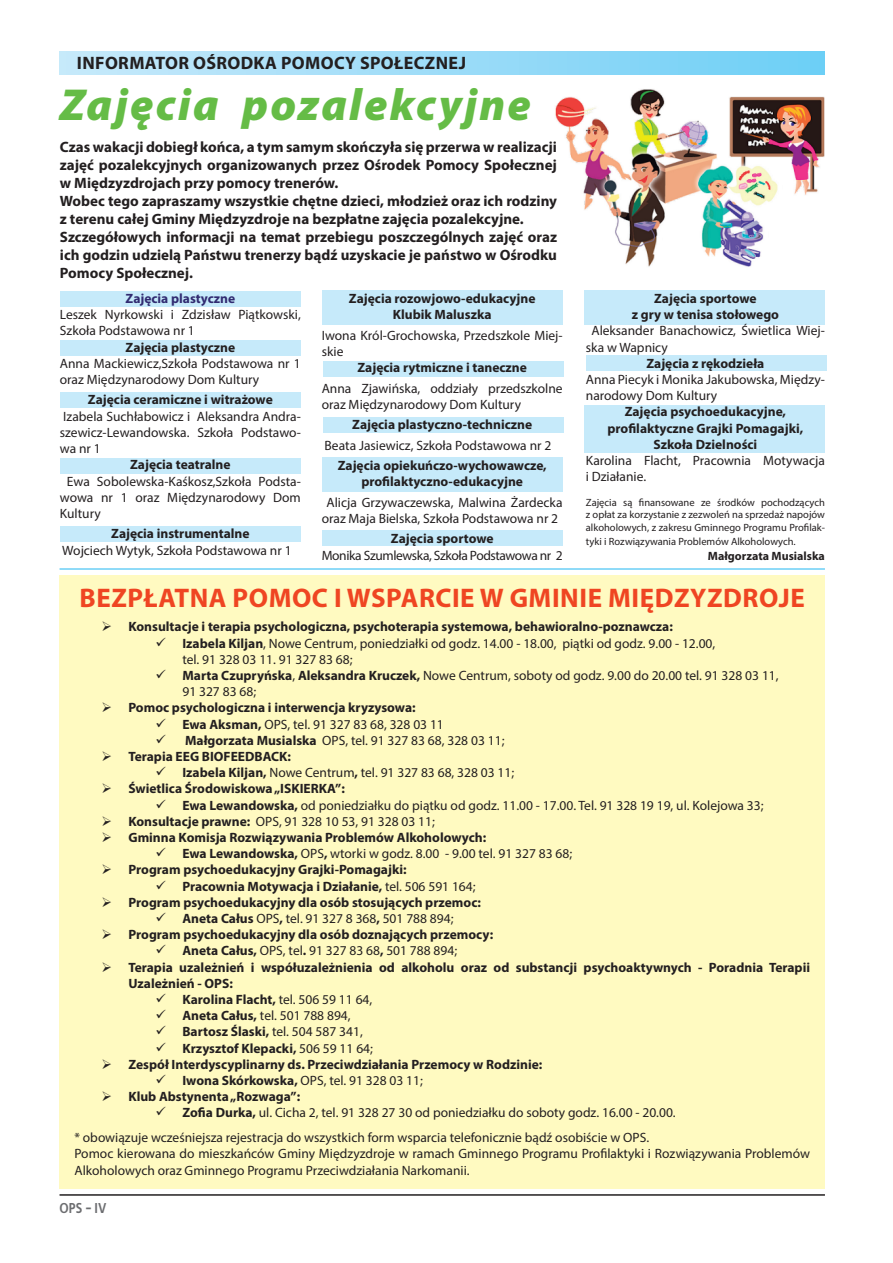
<style>
.page{position:relative;width:893px;height:1263px;background:#fff}
.page>*{position:absolute;margin:0;border:0;box-sizing:border-box;transform-origin:0 0}
.t1{font:italic 900 45px "Myriad Pro";letter-spacing:.05em;color:#65bc46}
.t2{font:700 27px "Myriad Pro";letter-spacing:.02em;color:#ef4522}
.t3{font:700 18px "Myriad Pro";letter-spacing:.02em;color:#231f20}
.t4{font:700 15px/18px "Myriad Pro";color:#231f20}
.t5{font:700 14.25px "EFN Bureau";color:#6c6d70}
.t6{font:13.5px/16.2px "Myriad Pro";color:#231f20}
.t7{font:700 13.5px/16.2px "Myriad Pro";color:#231f20;text-align:center}
.t8{font:13.5px "Myriad Pro";letter-spacing:-.03em;color:#231f20}
.t9{font:700 13.5px "Myriad Pro";color:#312b71}
.t10{font:700 12px "Myriad Pro";color:#231f20}
.t11{font:10.5px/12.6px "Myriad Pro";color:#231f20;text-align:justify}
.s1{font-weight:700}
.s2{font-weight:400}
</style>
<div class="page">
<hr style="left:60px;top:1194px;width:765px;height:2px;background:#231f20">
<div style="left:321px;top:458px;width:241px;height:34px;background:#c6eafa"></div>
<div style="left:584px;top:405px;width:241px;height:47px;background:#c6eafa"></div>
<div style="left:584px;top:290px;width:241px;height:34px;background:#c6eafa"></div>
<div style="left:586px;top:355px;width:241px;height:16px;background:#c6eafa"></div>
<div style="left:321px;top:290px;width:241px;height:34px;background:#c6eafa"></div>
<div style="left:323px;top:361px;width:241px;height:16px;background:#c6eafa"></div>
<div style="left:323px;top:417px;width:241px;height:16px;background:#c6eafa"></div>
<div style="left:322px;top:530px;width:241px;height:16px;background:#c6eafa"></div>
<div style="left:60px;top:526px;width:241px;height:16px;background:#c6eafa"></div>
<div style="left:60px;top:458px;width:240px;height:16px;background:#c6eafa"></div>
<div style="left:60px;top:392px;width:241px;height:16px;background:#c6eafa"></div>
<div style="left:60px;top:340px;width:240px;height:15px;background:#c6eafa"></div>
<div style="left:60px;top:291px;width:241px;height:16px;background:#c6eafa"></div>
<div style="left:60px;top:51px;width:765px;height:23px;background:linear-gradient(to right,#c8e9fa,#6ecff6)"></div>
<img style="left:555px;top:89px;width:270px;height:178px">
<hr style="left:60px;top:568px;width:765px;height:2px;background:#6bcff6">
<div style="left:59px;top:575px;width:766px;height:613px;background:#fffac1"></div>
<h3 class="t3" style="left:77px;top:52px;width:391px">INFORMATOR OŚRODKA POMOCY SPOŁECZNEJ</h3>
<h1 class="t1" style="left:60px;top:80px;width:473px">Zajęcia pozalekcyjne</h1>
<p class="t4" style="left:60px;top:137px;width:499px">Czas wakacji dobiegł końca, a tym samym skończyła się przerwa w realizacji zajęć pozalekcyjnych organizowanych przez Ośrodek Pomocy Społecznej w Międzyzdrojach przy pomocy trenerów.<br>Wobec tego zapraszamy wszystkie chętne dzieci, młodzież oraz ich rodziny z terenu całej Gminy Międzyzdroje na bezpłatne zajęcia pozalekcyjne.<br>Szczegółowych informacji na temat przebiegu poszczególnych zajęć oraz ich godzin udzielą Państwu trenerzy bądź uzyskacie je państwo w Ośrodku Pomocy Społecznej.</p>
<p class="t9" style="left:125px;top:290px;width:111px">Zajęcia plastyczne</p>
<p class="t6" style="left:60px;top:306px;width:242px">Leszek Nyrkowski i Zdzisław Piątkowski,<br>Szkoła Podstawowa nr 1</p>
<p class="t7" style="left:125px;top:339px;width:111px">Zajęcia plastyczne</p>
<p class="t6" style="left:60px;top:355px;width:242px">Anna Mackiewicz,Szkoła Podstawowa nr 1 oraz Międzynarodowy Dom Kultury</p>
<p class="t7" style="left:88px;top:391px;width:186px">Zajęcia ceramiczne i witrażowe</p>
<p class="t6" style="left:60px;top:408px;width:242px;text-align:justify">Izabela Suchłabowicz i Aleksandra Andra&shy;szewicz-Lewandowska. Szkoła Podstawo&shy;wa nr 1</p>
<p class="t7" style="left:130px;top:456px;width:102px">Zajęcia teatralne</p>
<p class="t6" style="left:60px;top:473px;width:242px;text-align:justify;text-indent:7px">Ewa Sobolewska-Kaśkosz,Szkoła Podsta&shy;wowa nr 1 oraz Międzynarodowy Dom Kultury</p>
<p class="t7" style="left:111px;top:525px;width:140px">Zajęcia instrumentalne</p>
<p class="t6" style="left:62px;top:542px;width:231px">Wojciech Wytyk, Szkoła Podstawowa nr 1</p>
<p class="t7" style="left:349px;top:290px;width:188px">Zajęcia rozowjowo-edukacyjne<br>Klubik Maluszka</p>
<p class="t6" style="left:322px;top:327px;width:242px">Iwona Król-Grochowska, Przedszkole Miej&shy;skie</p>
<p class="t7" style="left:357px;top:359px;width:171px">Zajęcia rytmiczne i taneczne</p>
<p class="t6" style="left:322px;top:380px;width:242px">Anna Zjawińska, oddziały przedszkolne oraz Międzynarodowy Dom Kultury</p>
<p class="t7" style="left:352px;top:416px;width:182px">Zajęcia plastyczno-techniczne</p>
<p class="t6" style="left:325px;top:437px;width:228px">Beata Jasiewicz, Szkoła Podstawowa nr 2</p>
<p class="t7" style="left:338px;top:457px;width:211px">Zajęcia opiekuńczo-wychowawcze, profilaktyczno-edukacyjne</p>
<p class="t6" style="left:322px;top:494px;width:242px;text-align:center">Alicja Grzywaczewska, Malwina Żardecka oraz Maja Bielska, Szkoła Podstawowa nr 2</p>
<p class="t7" style="left:391px;top:530px;width:104px">Zajęcia sportowe</p>
<p class="t8" style="left:322px;top:547px;width:242px">Monika Szumlewska, Szkoła Podstawowa nr 2</p>
<p class="t7" style="left:632px;top:290px;width:149px">Zajęcia sportowe<br>z gry w tenisa stołowego</p>
<p class="t6" style="left:586px;top:323px;width:241px;text-indent:6px">Aleksander Banachowicz, Świetlica Wiej&shy;ska w Wapnicy</p>
<p class="t7" style="left:646px;top:355px;width:120px">Zajęcia z rękodzieła</p>
<p class="t6" style="left:586px;top:371px;width:241px">Anna Piecyk i Monika Jakubowska, Między&shy;narodowy Dom Kultury</p>
<p class="t7" style="left:607px;top:403px;width:197px">Zajęcia psychoedukacyjne, profilaktyczne Grajki Pomagajki,<br>Szkoła Dzielności</p>
<p class="t6" style="left:586px;top:452px;width:241px">Karolina Flacht, Pracownia Motywacja i Działanie.</p>
<p class="t11" style="left:586px;top:496px;width:241px">Zajęcia są finansowane ze środków pochodzących z opłat za korzystanie z zezwoleń na sprzedaż napojów alkoholowych, z zakresu Gminnego Programu Profilak-</p>
<p class="t11" style="left:586px;top:535px;width:211px">tyki i Rozwiązywania Problemów Alkoholowych.</p>
<p class="t10" style="left:708px;top:548px;width:118px">Małgorzata Musialska</p>
<h2 class="t2" style="left:80px;top:580px;width:727px">BEZPŁATNA POMOC I WSPARCIE W GMINIE MIĘDZYZDROJE</h2>
<p class="t7" style="left:101px;top:618px;width:573px">➢ Konsultacje i terapia psychologiczna, psychoterapia systemowa, behawioralno-poznawcza:</p>
<p class="t6" style="left:182px;top:635px;width:534px;text-indent:-27px">✓ <span class="s1">Izabela Kiljan</span>, Nowe Centrum, poniedziałki od godz. 14.00 - 18.00, piątki od godz. 9.00 - 12.00, tel. 91 328 03 11. 91 327 83 68;</p>
<p class="t6" style="left:182px;top:667px;width:598px;text-indent:-27px">✓ <span class="s1">Marta Czupryńska</span>, <span class="s1">Aleksandra Kruczek,</span> Nowe Centrum, soboty od godz. 9.00 do 20.00 tel. 91 328 03 11,<br>91 327 83 68;</p>
<p class="t7" style="left:101px;top:699px;width:316px">➢ Pomoc psychologiczna i interwencja kryzysowa:</p>
<p class="t6" style="left:155px;top:716px;width:290px">✓ <span class="s1">Ewa Aksman,</span> OPS, tel. 91 327 83 68, 328 03 11</p>
<p class="t6" style="left:155px;top:732px;width:350px">✓ <span class="s1">Małgorzata Musialska</span> OPS, tel. 91 327 83 68, 328 03 11;</p>
<p class="t7" style="left:101px;top:748px;width:191px">➢ Terapia EEG BIOFEEDBACK:</p>
<p class="t6" style="left:155px;top:764px;width:360px">✓ <span class="s1">Izabela Kiljan,</span> Nowe Centrum<span class="s1">,</span> tel. 91 327 83 68, 328 03 11;</p>
<p class="t7" style="left:101px;top:780px;width:245px">➢ Świetlica Środowiskowa „ISKIERKA”:</p>
<p class="t6" style="left:155px;top:797px;width:610px">✓ <span class="s1">Ewa Lewandowska,</span> od poniedziałku do piątku od godz. 11.00 - 17.00. Tel. 91 328 19 19, ul. Kolejowa 33;</p>
<p class="t6" style="left:101px;top:813px;width:335px">➢ <span class="s1">Konsultacje prawne:</span> OPS, 91 328 10 53, 91 328 03 11;</p>
<p class="t7" style="left:101px;top:829px;width:386px">➢ Gminna Komisja Rozwiązywania Problemów Alkoholowych:</p>
<p class="t6" style="left:155px;top:845px;width:418px">✓ <span class="s1">Ewa Lewandowska,</span> OPS<span class="s1">,</span> wtorki w godz. 8.00 - 9.00 tel. 91 327 83 68;</p>
<p class="t7" style="left:101px;top:861px;width:307px">➢ Program psychoedukacyjny Grajki-Pomagajki:</p>
<p class="t7" style="left:155px;top:877px;width:322px">✓ Pracownia Motywacja i Działanie, <span class="s2">tel. 506 591 164;</span></p>
<p class="t7" style="left:101px;top:894px;width:381px">➢ Program psychoedukacyjny dla osób stosujących przemoc:</p>
<p class="t6" style="left:155px;top:910px;width:300px">✓ <span class="s1">Aneta Całus</span> OPS<span class="s1">,</span> tel. 91 327 8 368<span class="s1">,</span> 501 788 894;</p>
<p class="t7" style="left:101px;top:926px;width:393px">➢ Program psychoedukacyjny dla osób doznających przemocy:</p>
<p class="t6" style="left:155px;top:942px;width:303px">✓ <span class="s1">Aneta Całus,</span> OPS, tel<span class="s1">.</span> 91 327 83 68<span class="s1">,</span> 501 788 894;</p>
<p class="t7" style="left:128px;top:958px;width:683px;text-align:left;text-indent:-27px">➢ Terapia uzależnień i współuzależnienia od alkoholu oraz od substancji psychoaktywnych - Poradnia Terapii<br>Uzależnień - OPS:</p>
<p class="t7" style="left:155px;top:991px;width:218px">✓ Karolina Flacht, <span class="s2">tel. 506 59 11 64,</span></p>
<p class="t6" style="left:155px;top:1007px;width:197px">✓ <span class="s1">Aneta Całus,</span> tel. 501 788 894,</p>
<p class="t7" style="left:155px;top:1023px;width:209px">✓ Bartosz Ślaski, <span class="s2">tel. 504 587 341,</span></p>
<p class="t7" style="left:155px;top:1039px;width:219px">✓ Krzysztof Klepacki, <span class="s2">506 59 11 64;</span></p>
<p class="t7" style="left:101px;top:1056px;width:442px">➢ Zespół Interdyscyplinarny ds. Przeciwdziałania Przemocy w Rodzinie:</p>
<p class="t6" style="left:155px;top:1072px;width:269px">✓ <span class="s1">Iwona Skórkowska,</span> OPS, tel. 91 328 03 11;</p>
<p class="t7" style="left:101px;top:1088px;width:200px">➢ Klub Abstynenta „Rozwaga”:</p>
<p class="t6" style="left:74px;top:1100px;width:603px;line-height:24.8px;text-indent:81px">✓ <span class="s1">Zofia Durka,</span> ul. Cicha 2, tel. 91 328 27 30 od poniedziałku do soboty godz. 16.00 - 20.00. * obowiązuje wcześniejsza rejestracja do wszystkich form wsparcia telefonicznie bądź osobiście w OPS.</p>
<p class="t6" style="left:74px;top:1145px;width:737px">Pomoc kierowana do mieszkańców Gminy Międzyzdroje w ramach Gminnego Programu Profilaktyki i Rozwiązywania Problemów<br>Alkoholowych oraz Gminnego Programu Przeciwdziałania Narkomanii.</p>
<p class="t5" style="left:60px;top:1198px;width:49px">OPS - IV</p>
</div>
